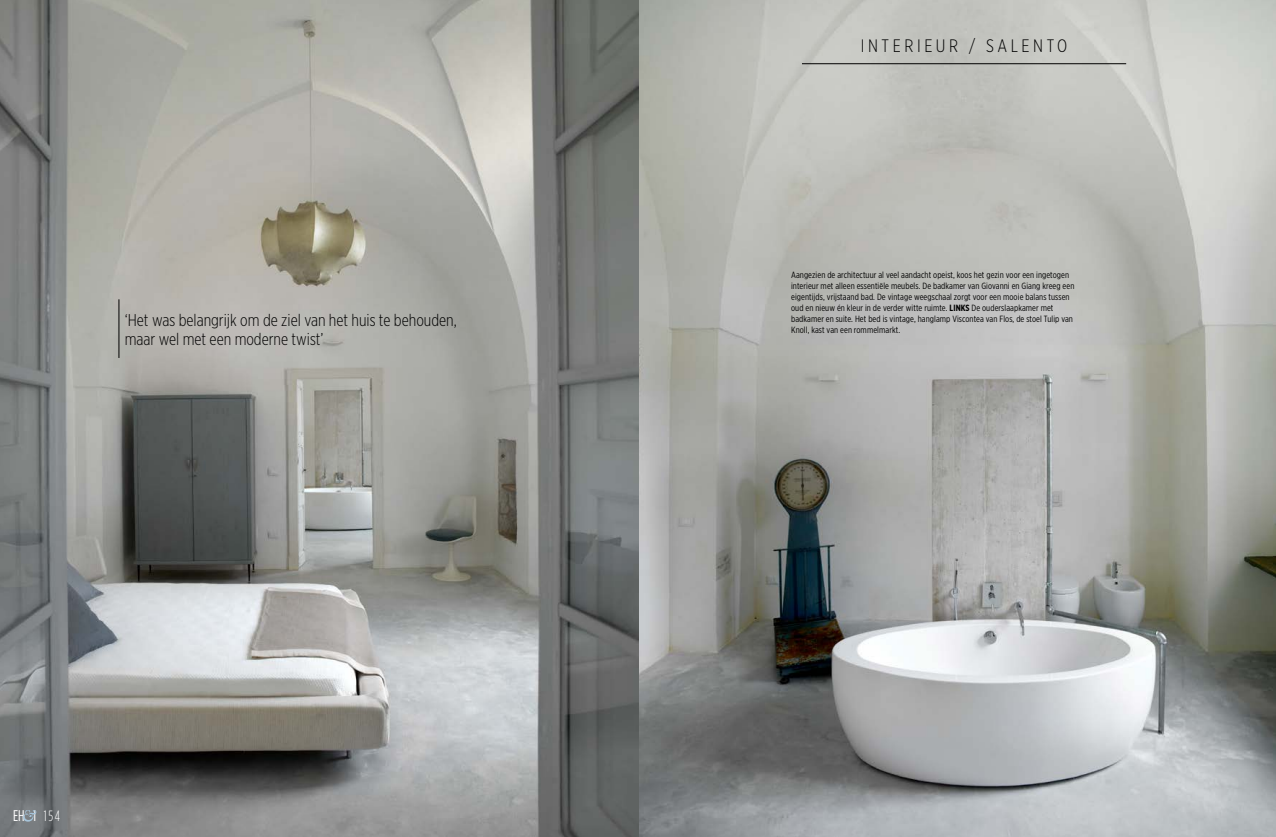
<style>
.page{position:relative;width:1276px;height:837px;background:#fff}
.page>*{position:absolute;margin:0;border:0;box-sizing:border-box;transform-origin:0 0}
.t1{font:300 18px "Gotham X Narrow";letter-spacing:.2em;color:#000}
.t2{font:300 17px/19px "Gotham X Narrow";color:#000}
.t3{font:15.4px "Gotham Condensed";color:#fff}
.t4{font:9px/11px "Gotham X Narrow";letter-spacing:.01em;color:#000}
.s1{font-weight:300;font-size:14.9px}
.s2{font-weight:700}
</style>
<div class="page">
<img style="left:0;top:0;width:1276px;height:836px">
<hr style="left:802px;top:63px;width:324px;height:1px;background:#000">
<svg style="left:23px;top:810px;width:13px;height:11px"></svg>
<hr style="left:119px;top:299px;width:1px;height:59px;background:#000">
<h2 class="t2" style="left:125px;top:310px;width:333px">‘Het was belangrijk om de ziel van het huis te behouden, maar wel met een moderne twist’</h2>
<h3 class="t3" style="left:13px;top:806px;width:48px">EH I <span class="s1">154</span></h3>
<h1 class="t1" style="left:861px;top:35px;width:208px">INTERIEUR / SALENTO</h1>
<p class="t4" style="left:791px;top:269px;width:285px">Aangezien de architectuur al veel aandacht opeist, koos het gezin voor een ingetogen interieur met alleen essentiële meubels. De badkamer van Giovanni en Giang kreeg een eigentijds, vrijstaand bad. De vintage weegschaal zorgt voor een mooie balans tussen oud en nieuw én kleur in de verder witte ruimte. <span class="s2">LINKS</span> De ouderslaapkamer met badkamer en suite. Het bed is vintage, hanglamp Viscontea van Flos, de stoel Tulip van Knoll, kast van een rommelmarkt.</p>
</div>
